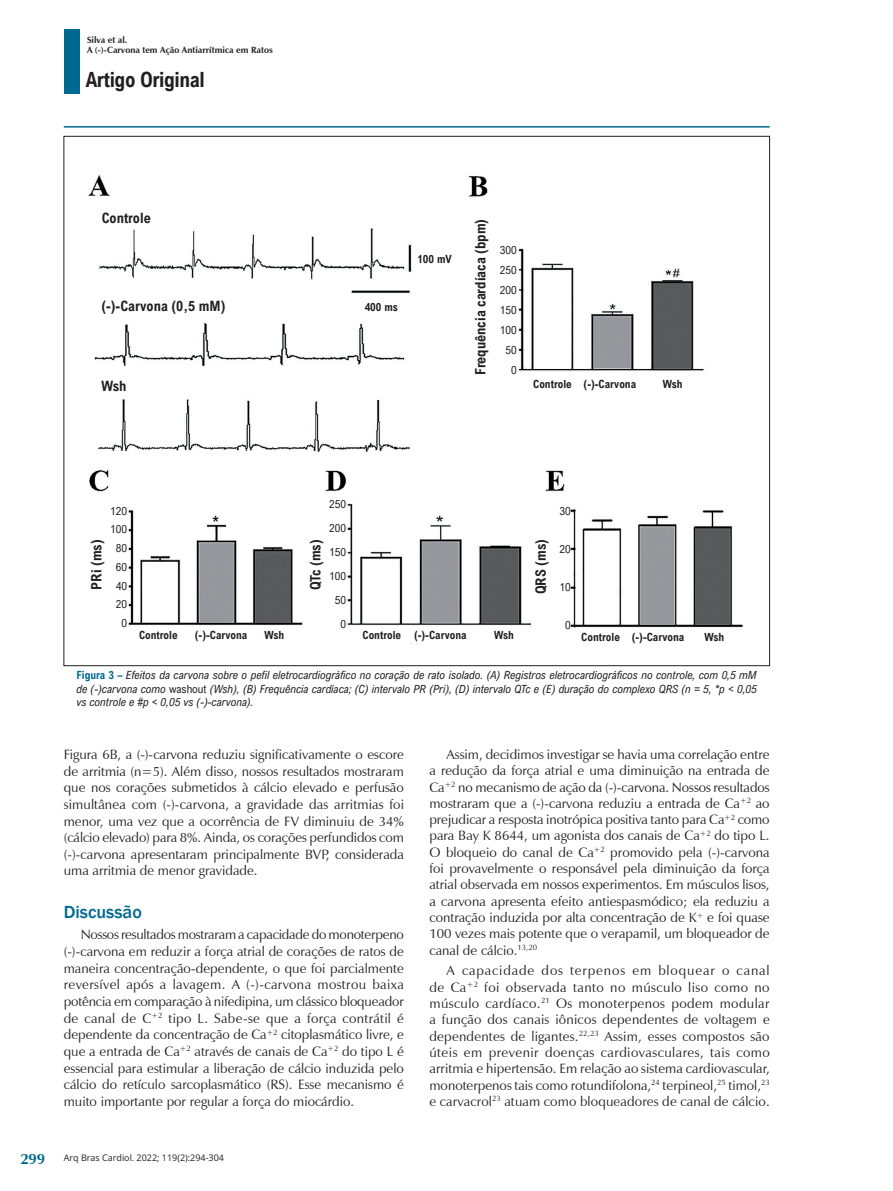
<style>
.page{position:relative;width:893px;height:1191px;background:#fff}
.page>*{position:absolute;margin:0;border:0;box-sizing:border-box;transform-origin:0 0}
.t1{font:700 21px "Arial Nova Cond";letter-spacing:-.02em;color:#231f20}
._02_-_TITULO_-_MATER{font:500 18px "Franklin Gothic";color:#006991}
.t2{font:700 15px "Zapf Humanist 601 BT";color:#006991}
._05_LEGENDA_TABELA{font:700 14.25px "Arial Nova Cond";color:#231f20}
._01-TEXTO_BASICO{font:13.5px/16.4px "Zapf Humanist 601 BT";color:#231f20;text-align:justify}
._06_-_LEGENDA_FIGURA{font:italic 11.25px/13.5px "Arial Nova Cond";color:#231f20;text-align:justify}
._05_LEGENDA_TABELA-2{font:700 11.25px "Arial Nova Cond";color:#231f20}
._05_LEGENDA_TABELA-3{font:11.25px "Arial Nova Cond";color:#231f20}
.t3{font:700 9px/10.8px "Zapf Humanist 601 BT";color:#231f20}
.t4{font:9px "Open Sans";color:#231f20}
.s1{font-weight:700;font-style:normal;color:#006991}
.s2{font-style:normal}
</style>
<div class="page">
<hr style="left:64px;top:126px;width:706px;height:2px;background:#006991">
<div style="left:64px;top:29px;width:16px;height:65px;background:#006991"></div>
<img style="left:88px;top:175px;width:656px;height:469px">
<p class="t3" style="left:87px;top:34px;width:187px">Silva et al.<br>A (-)-Carvona tem Ação Antiarrítmica em Ratos</p>
<h1 class="t1" style="left:86px;top:67px;width:121px">Artigo Original</h1>
<p class="_05_LEGENDA_TABELA" style="left:102px;top:209px;width:50px">Controle</p>
<p class="_05_LEGENDA_TABELA" style="left:101px;top:296px;width:126px">(-)-Carvona (0,5 mM)</p>
<p class="_05_LEGENDA_TABELA" style="left:101px;top:377px;width:27px">Wsh</p>
<p class="_05_LEGENDA_TABELA-2" style="left:365px;top:300px;width:35px">400 ms</p>
<p class="_05_LEGENDA_TABELA-2" style="left:417px;top:251px;width:36px">100 mV</p>
<p class="_05_LEGENDA_TABELA" style="left:472px;top:375px;width:158px;rotate:-90deg">Frequência cardíaca (bpm)</p>
<p class="_05_LEGENDA_TABELA-3" style="left:500px;top:243px;width:18px">300</p>
<p class="_05_LEGENDA_TABELA-3" style="left:500px;top:263px;width:18px">250</p>
<p class="_05_LEGENDA_TABELA-3" style="left:500px;top:283px;width:18px">200</p>
<p class="_05_LEGENDA_TABELA-3" style="left:500px;top:303px;width:18px">150</p>
<p class="_05_LEGENDA_TABELA-3" style="left:505px;top:343px;width:13px">50</p>
<p class="_05_LEGENDA_TABELA-3" style="left:511px;top:363px;width:7px">0</p>
<p class="_05_LEGENDA_TABELA-3" style="left:500px;top:323px;width:18px">100</p>
<p class="_05_LEGENDA_TABELA-2" style="left:533px;top:377px;width:40px">Controle</p>
<p class="_05_LEGENDA_TABELA-2" style="left:584px;top:377px;width:54px">(-)-Carvona</p>
<p class="_05_LEGENDA_TABELA-2" style="left:663px;top:377px;width:21px">Wsh</p>
<p class="t2" style="left:20px;top:1149px;width:26px">299</p>
<p class="_05_LEGENDA_TABELA-3" style="left:110px;top:503px;width:18px">120</p>
<p class="_05_LEGENDA_TABELA-3" style="left:110px;top:522px;width:18px">100</p>
<p class="_05_LEGENDA_TABELA-3" style="left:116px;top:541px;width:13px">80</p>
<p class="_05_LEGENDA_TABELA-3" style="left:116px;top:560px;width:13px">60</p>
<p class="_05_LEGENDA_TABELA-3" style="left:116px;top:578px;width:13px">40</p>
<p class="_05_LEGENDA_TABELA-3" style="left:116px;top:597px;width:13px">20</p>
<p class="_05_LEGENDA_TABELA-3" style="left:121px;top:616px;width:7px">0</p>
<p class="_05_LEGENDA_TABELA" style="left:87px;top:590px;width:52px;rotate:-90deg">PRi (ms)</p>
<p class="_05_LEGENDA_TABELA-2" style="left:139px;top:628px;width:40px">Controle</p>
<p class="_05_LEGENDA_TABELA-2" style="left:195px;top:628px;width:54px">(-)-Carvona</p>
<p class="_05_LEGENDA_TABELA-2" style="left:264px;top:628px;width:21px">Wsh</p>
<p class="_05_LEGENDA_TABELA-3" style="left:329px;top:497px;width:18px">250</p>
<p class="_05_LEGENDA_TABELA-3" style="left:329px;top:521px;width:18px">200</p>
<p class="_05_LEGENDA_TABELA-3" style="left:329px;top:545px;width:18px">150</p>
<p class="_05_LEGENDA_TABELA-3" style="left:329px;top:569px;width:18px">100</p>
<p class="_05_LEGENDA_TABELA-3" style="left:335px;top:593px;width:13px">50</p>
<p class="_05_LEGENDA_TABELA-3" style="left:340px;top:616px;width:7px">0</p>
<p class="_05_LEGENDA_TABELA" style="left:307px;top:590px;width:52px;rotate:-90deg">QTc (ms)</p>
<p class="_05_LEGENDA_TABELA-2" style="left:362px;top:628px;width:40px">Controle</p>
<p class="_05_LEGENDA_TABELA-2" style="left:414px;top:628px;width:54px">(-)-Carvona</p>
<p class="_05_LEGENDA_TABELA-2" style="left:494px;top:628px;width:21px">Wsh</p>
<p class="_05_LEGENDA_TABELA" style="left:532px;top:594px;width:57px;rotate:-90deg">QRS (ms)</p>
<p class="_05_LEGENDA_TABELA-3" style="left:559px;top:504px;width:13px">30</p>
<p class="_05_LEGENDA_TABELA-3" style="left:559px;top:542px;width:13px">20</p>
<p class="_05_LEGENDA_TABELA-3" style="left:559px;top:580px;width:13px">10</p>
<p class="_05_LEGENDA_TABELA-3" style="left:565px;top:618px;width:7px">0</p>
<p class="_05_LEGENDA_TABELA-2" style="left:581px;top:630px;width:40px">Controle</p>
<p class="_05_LEGENDA_TABELA-2" style="left:632px;top:630px;width:54px">(-)-Carvona</p>
<p class="_05_LEGENDA_TABELA-2" style="left:704px;top:630px;width:21px">Wsh</p>
<p class="_06_-_LEGENDA_FIGURA" style="left:76px;top:668px;width:682px"><span class="s1">Figura 3 –</span> Efeitos da carvona sobre o pefil eletrocardiográfico no coração de rato isolado. (A) Registros eletrocardiográficos no controle, com 0,5 mM de (-)carvona como <span class="s2">washout</span> (Wsh), (B) Frequência cardíaca; (C) intervalo PR (Pri), (D) intervalo QTc e (E) duração do complexo QRS (n = 5, *p &lt; 0,05 vs controle e #p &lt; 0,05 vs (-)-carvona).</p>
<p class="_01-TEXTO_BASICO" style="left:64px;top:746px;width:342px">Figura 6B, a (-)-carvona reduziu significativamente o escore de arritmia (n=5). Além disso, nossos resultados mostraram que nos corações submetidos à cálcio elevado e perfusão simultânea com (-)-carvona, a gravidade das arritmias foi menor, uma vez que a ocorrência de FV diminuiu de 34% (cálcio elevado) para 8%. Ainda, os corações perfundidos com (-)-carvona apresentaram principalmente BVP, considerada uma arritmia de menor gravidade.</p>
<p class="_02_-_TITULO_-_MATER" style="left:64px;top:901px;width:80px">Discussão</p>
<p class="_01-TEXTO_BASICO" style="left:64px;top:926px;width:342px;text-indent:17px">Nossos resultados mostraram a capacidade do monoterpeno (-)-carvona em reduzir a força atrial de corações de ratos de maneira concentração-dependente, o que foi parcialmente reversível após a lavagem. A (-)-carvona mostrou baixa potência em comparação à nifedipina, um clássico bloqueador de canal de C<sup>+2</sup> tipo L. Sabe-se que a força contrátil é dependente da concentração de Ca<sup>+2</sup> citoplasmático livre, e que a entrada de Ca<sup>+2</sup> através de canais de Ca<sup>+2</sup> do tipo L é essencial para estimular a liberação de cálcio induzida pelo cálcio do retículo sarcoplasmático (RS). Esse mecanismo é muito importante por regular a força do miocárdio.</p>
<p class="t4" style="left:64px;top:1152px;width:162px">Arq Bras Cardiol. 2022; 119(2):294-304</p>
<p class="_01-TEXTO_BASICO" style="left:429px;top:746px;width:342px;text-indent:17px">Assim, decidimos investigar se havia uma correlação entre a redução da força atrial e uma diminuição na entrada de Ca<sup>+2</sup> no mecanismo de ação da (-)-carvona. Nossos resultados mostraram que a (-)-carvona reduziu a entrada de Ca<sup>+2</sup> ao prejudicar a resposta inotrópica positiva tanto para Ca<sup>+2</sup> como para Bay K 8644, um agonista dos canais de Ca<sup>+2</sup> do tipo L.<br>O bloqueio do canal de Ca<sup>+2</sup> promovido pela (-)-carvona foi provavelmente o responsável pela diminuição da força atrial observada em nossos experimentos. Em músculos lisos, a carvona apresenta efeito antiespasmódico; ela reduziu a contração induzida por alta concentração de K<sup>+</sup> e foi quase 100 vezes mais potente que o verapamil, um bloqueador de canal de cálcio.<sup>13,20</sup></p>
<p class="_01-TEXTO_BASICO" style="left:429px;top:962px;width:342px;text-indent:17px">A capacidade dos terpenos em bloquear o canal de Ca<sup>+2</sup> foi observada tanto no músculo liso como no músculo cardíaco.<sup>21</sup> Os monoterpenos podem modular a função dos canais iônicos dependentes de voltagem e dependentes de ligantes.<sup>22,23</sup> Assim, esses compostos são úteis em prevenir doenças cardiovasculares, tais como arritmia e hipertensão. Em relação ao sistema cardiovascular, monoterpenos tais como rotundifolona,<sup>24</sup> terpineol,<sup>25</sup> timol,<sup>23 </sup>e carvacrol<sup>23</sup> atuam como bloqueadores de canal de cálcio.</p>
</div>
